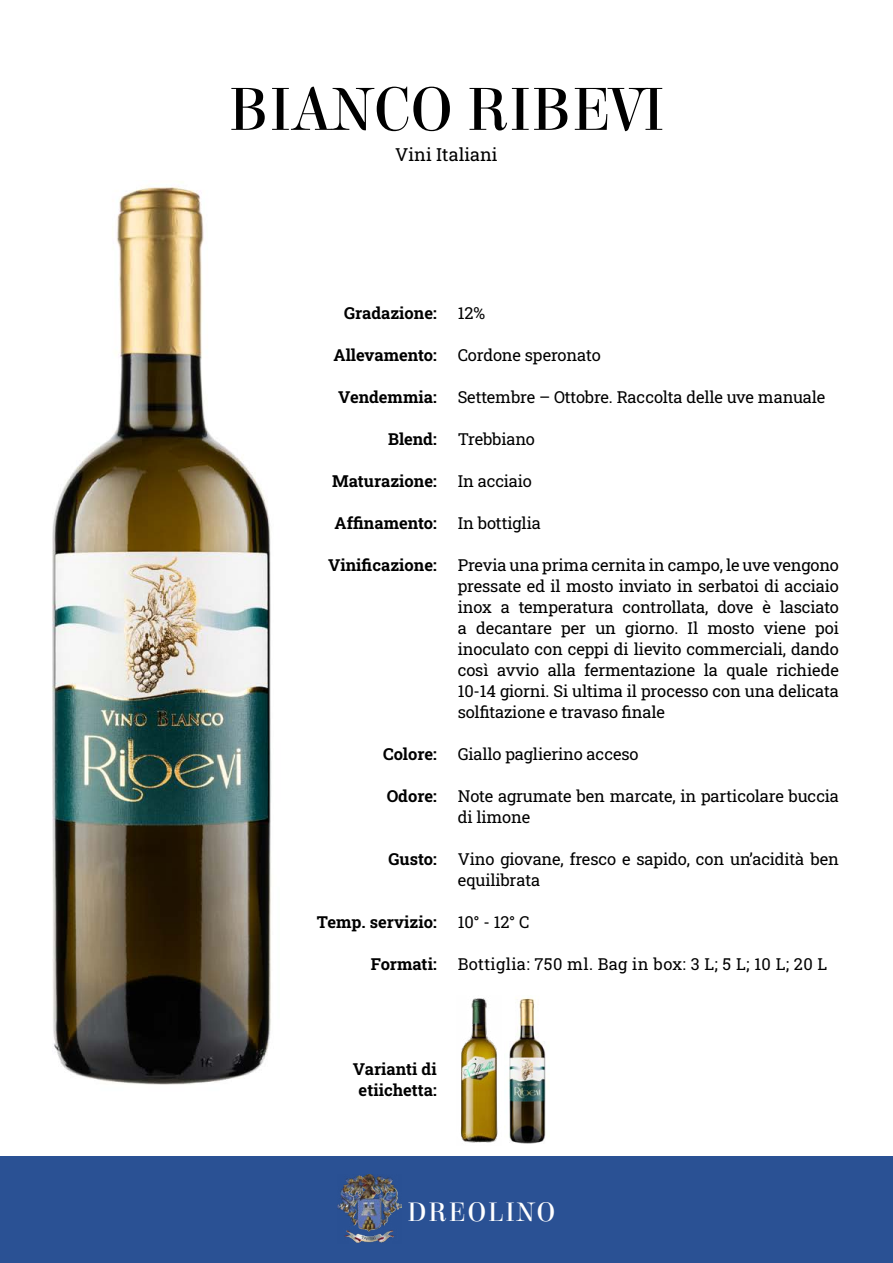
<style>
.page{position:relative;width:893px;height:1263px;background:#fff}
.page>*{position:absolute;margin:0;border:0;box-sizing:border-box;transform-origin:0 0}
.t1{font:64.5px "Elsie";letter-spacing:-.01em;color:#000}
.t2{font:28.35px "Elsie";letter-spacing:.05em;color:#fff}
.t3{font:18px "Roboto Slab";color:#000}
.t4{font:16.5px/21px "Roboto Slab";letter-spacing:-.01em;color:#000}
.t5{font:700 16.5px/21px "Roboto Slab";color:#000;text-align:center}
.t6{font:16.5px "Roboto Slab";letter-spacing:.02em;color:#000}
</style>
<div class="page">
<div style="left:0;top:1156px;width:893px;height:107px;background:#2a5194"></div>
<img style="left:337px;top:1174px;width:65px;height:69px">
<img style="left:461px;top:998px;width:37px;height:145px">
<img style="left:52px;top:182px;width:219px;height:903px">
<img style="left:509px;top:998px;width:37px;height:146px">
<h1 class="t1" style="left:228px;top:74px;width:438px">BIANCO RIBEVI</h1>
<p class="t3" style="left:395px;top:142px;width:104px">Vini Italiani</p>
<p class="t5" style="left:344px;top:302px;width:94px">Gradazione:</p>
<p class="t5" style="left:333px;top:344px;width:105px">Allevamento:</p>
<p class="t5" style="left:338px;top:386px;width:100px">Vendemmia:</p>
<p class="t5" style="left:388px;top:428px;width:50px">Blend:</p>
<p class="t5" style="left:332px;top:470px;width:106px">Maturazione:</p>
<p class="t5" style="left:335px;top:512px;width:104px">Affinamento:</p>
<p class="t5" style="left:328px;top:554px;width:110px">Vinificazione:</p>
<p class="t5" style="left:383px;top:743px;width:55px">Colore:</p>
<p class="t5" style="left:387px;top:785px;width:52px">Odore:</p>
<p class="t5" style="left:388px;top:848px;width:50px">Gusto:</p>
<p class="t5" style="left:317px;top:911px;width:121px">Temp. servizio:</p>
<p class="t5" style="left:371px;top:953px;width:67px">Formati:</p>
<p class="t4" style="left:458px;top:302px;width:29px">12%</p>
<p class="t4" style="left:458px;top:344px;width:144px">Cordone speronato</p>
<p class="t4" style="left:458px;top:386px;width:369px">Settembre – Ottobre. Raccolta delle uve manuale</p>
<p class="t4" style="left:458px;top:428px;width:79px">Trebbiano</p>
<p class="t4" style="left:458px;top:470px;width:76px">In acciaio</p>
<p class="t4" style="left:458px;top:512px;width:85px">In bottiglia</p>
<p class="t4" style="left:458px;top:554px;width:383px;text-align:justify">Previa una prima cernita in campo, le uve vengono pressate ed il mosto inviato in serbatoi di acciaio inox a temperatura controllata, dove è lasciato a decantare per un giorno. Il mosto viene poi inoculato con ceppi di lievito commerciali, dando così avvio alla fermentazione la quale richiede 10-14 giorni. Si ultima il processo con una delicata solfitazione e travaso finale</p>
<p class="t4" style="left:458px;top:743px;width:182px">Giallo paglierino acceso</p>
<p class="t4" style="left:458px;top:785px;width:383px">Note agrumate ben marcate, in particolare buccia di limone</p>
<p class="t4" style="left:458px;top:848px;width:383px">Vino giovane, fresco e sapido, con un’acidità ben equilibrata</p>
<p class="t4" style="left:458px;top:911px;width:73px">10° - 12° C</p>
<p class="t6" style="left:458px;top:953px;width:371px">Bottiglia: 750 ml. Bag in box: 3 L; 5 L; 10 L; 20 L</p>
<p class="t5" style="left:353px;top:1058px;width:86px">Varianti di etiichetta:</p>
<h2 class="t2" style="left:407px;top:1197px;width:150px">DREOLINO</h2>
</div>
